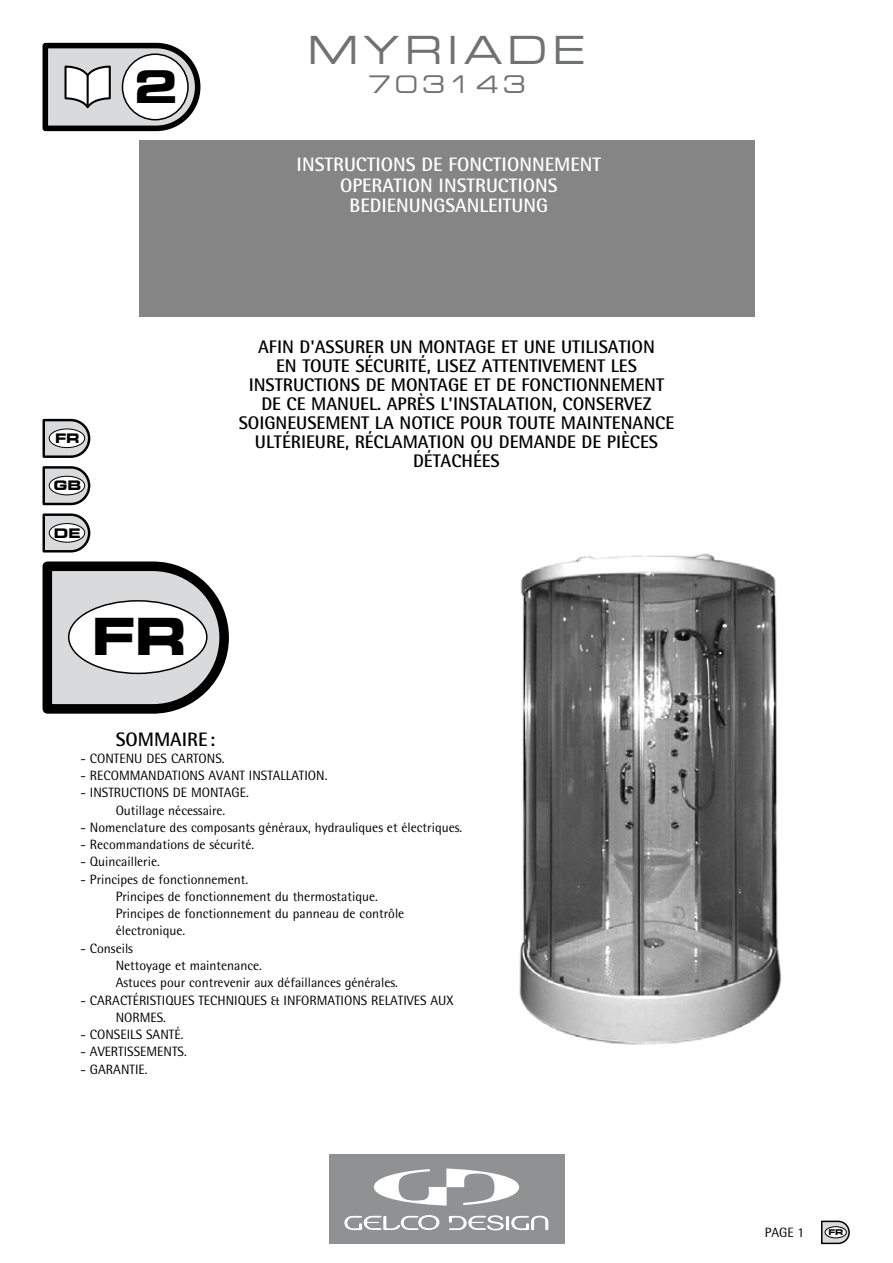
<style>
.page{position:relative;width:893px;height:1263px;background:#fff}
.page>*{position:absolute;margin:0;border:0;box-sizing:border-box;transform-origin:0 0}
.t1{font:47.55px "Thekla Bold Extended";color:#000}
.t2{font:42px "Thekla Bold Extended";color:#000}
.t3{font:36px "Thekla Extended";letter-spacing:.19em;color:#707172}
.t4{font:22.5px "Thekla Extended";letter-spacing:.19em;color:#707172}
.t5{font:700 19.5px/20.2px "Rotis Semi Sans";color:#fff;text-align:center}
.t6{font:700 19.5px "Rotis Semi Sans";color:#000}
.t7{font:700 18.3px/18.9px "Rotis Semi Sans";color:#000;text-align:center}
.t8{font:13.5px/17.2px "Rotis Semi Sans";color:#000}
.t9{font:12.15px "Thekla Bold Extended";color:#000}
.t10{font:7.35px "Thekla Bold Extended";color:#000}
</style>
<div class="page">
<div style="left:329px;top:1154px;width:235px;height:89px;background:#8f9193"></div>
<svg style="left:344px;top:1215px;width:95px;height:15px"></svg>
<svg style="left:449px;top:1215px;width:99px;height:15px"></svg>
<svg style="left:374px;top:1168px;width:145px;height:37px"></svg>
<img style="left:519px;top:553px;width:262px;height:492px">
<div style="left:139px;top:140px;width:615px;height:177px;background:#858585"></div>
<svg style="left:43px;top:561px;width:186px;height:153px;background:#a1a1a2"></svg>
<div style="left:69px;top:601px;width:138px;height:72px;background:#fff;border-radius:50%"></div>
<svg style="left:821px;top:1220px;width:29px;height:24px"></svg>
<div style="left:825px;top:1227px;width:21px;height:11px;background:#fff;border-radius:50%"></div>
<div style="left:825px;top:1226px;width:21px;height:12px;border:1px solid #000;border-radius:50%"></div>
<svg style="left:43px;top:466px;width:47px;height:39px"></svg>
<div style="left:49px;top:476px;width:36px;height:19px;background:#fff;border-radius:50%"></div>
<div style="left:49px;top:476px;width:36px;height:19px;border:1px solid #000;border-radius:50%"></div>
<svg style="left:43px;top:419px;width:47px;height:39px"></svg>
<div style="left:49px;top:429px;width:36px;height:19px;background:#fff;border-radius:50%"></div>
<div style="left:49px;top:429px;width:36px;height:19px;border:1px solid #000;border-radius:50%"></div>
<svg style="left:43px;top:513px;width:47px;height:39px"></svg>
<div style="left:49px;top:523px;width:36px;height:19px;background:#fff;border-radius:50%"></div>
<div style="left:49px;top:523px;width:36px;height:19px;border:1px solid #000;border-radius:50%"></div>
<svg style="left:43px;top:43px;width:157px;height:88px"></svg>
<hr style="left:87px;top:75px;width:2px;height:32px;background:#000">
<div style="left:122px;top:54px;width:66px;height:66px;background:#fff;border-radius:50%"></div>
<div style="left:122px;top:53px;width:67px;height:67px;border:2px solid #000;border-radius:50%"></div>
<h2 class="t2" style="left:133px;top:55px;width:44px">2</h2>
<p class="t9" style="left:55px;top:429px;width:25px">FR</p>
<p class="t9" style="left:53px;top:476px;width:28px">GB</p>
<p class="t9" style="left:54px;top:524px;width:27px">DE</p>
<h1 class="t1" style="left:92px;top:601px;width:94px">FR</h1>
<h3 class="t3" style="left:308px;top:23px;width:278px">MYRIADE</h3>
<h3 class="t4" style="left:368px;top:67px;width:159px">703143</h3>
<h3 class="t5" style="left:297px;top:154px;width:306px">INSTRUCTIONS DE FONCTIONNEMENT<br>OPERATION INSTRUCTIONS<br>BEDIENUNGSANLEITUNG</h3>
<p class="t7" style="left:239px;top:337px;width:437px">AFIN D'ASSURER UN MONTAGE ET UNE UTILISATION<br>EN TOUTE SÉCURITÉ, LISEZ ATTENTIVEMENT LES INSTRUCTIONS DE MONTAGE ET DE FONCTIONNEMENT DE CE MANUEL. APRÈS L'INSTALATION, CONSERVEZ SOIGNEUSEMENT LA NOTICE POUR TOUTE MAINTENANCE ULTÉRIEURE, RÉCLAMATION OU DEMANDE DE PIÈCES DÉTACHÉES</p>
<h3 class="t6" style="left:116px;top:727px;width:101px">SOMMAIRE :</h3>
<p class="t8" style="left:81px;top:750px;width:145px">- CONTENU DES CARTONS.</p>
<p class="t8" style="left:81px;top:767px;width:248px">- RECOMMANDATIONS AVANT INSTALLATION.</p>
<p class="t8" style="left:116px;top:784px;width:135px;text-indent:-35px">- INSTRUCTIONS DE MONTAGE.<br>Outillage nécessaire.</p>
<p class="t8" style="left:81px;top:819px;width:383px">- Nomenclature des composants généraux, hydrauliques et électriques.</p>
<p class="t8" style="left:81px;top:836px;width:175px">- Recommandations de sécurité.</p>
<p class="t8" style="left:81px;top:853px;width:81px">- Quincaillerie.</p>
<p class="t8" style="left:116px;top:870px;width:290px;text-indent:-35px">- Principes de fonctionnement.<br>Principes de fonctionnement du thermostatique.<br>Principes de fonctionnement du panneau de contrôle électronique.</p>
<p class="t8" style="left:116px;top:939px;width:284px;text-indent:-35px">- Conseils<br>Nettoyage et maintenance.<br>Astuces pour contrevenir aux défaillances générales.</p>
<p class="t8" style="left:116px;top:991px;width:339px;text-indent:-35px">- CARACTÉRISTIQUES TECHNIQUES &amp; INFORMATIONS RELATIVES AUX<br>NORMES.</p>
<p class="t8" style="left:81px;top:1026px;width:104px">- CONSEILS SANTÉ.</p>
<p class="t8" style="left:81px;top:1043px;width:108px">- AVERTISSEMENTS.</p>
<p class="t8" style="left:81px;top:1060px;width:68px">- GARANTIE.</p>
<p class="t8" style="left:765px;top:1224px;width:41px">PAGE 1</p>
<p class="t10" style="left:829px;top:1227px;width:16px">FR</p>
</div>
